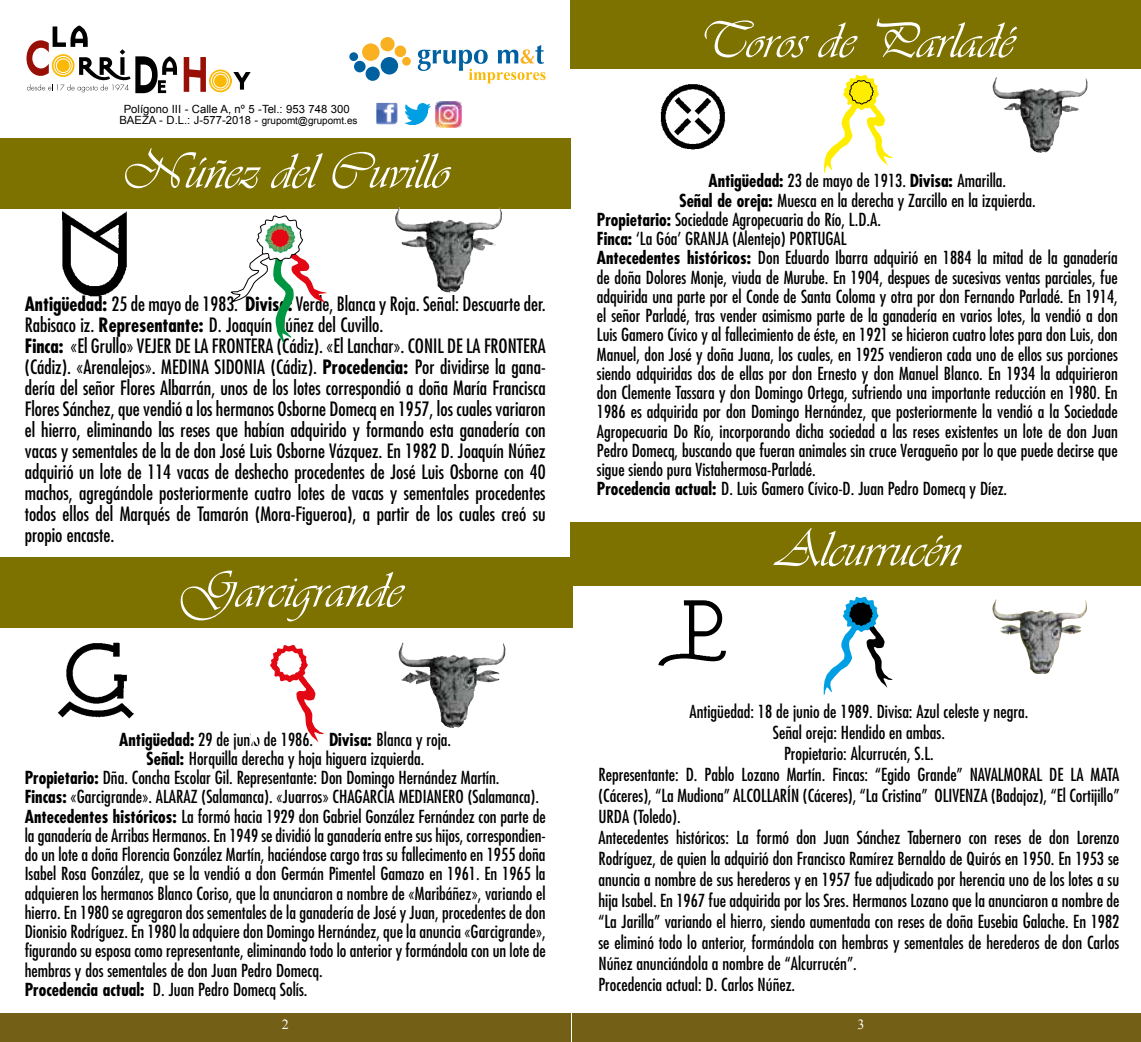
<style>
.page{position:relative;width:1141px;height:1042px;background:#fff}
.page>*{position:absolute;margin:0;border:0;box-sizing:border-box;transform-origin:0 0}
.t1{font:52.5px "Vivaldii";color:#fff}
.t2{font:condensed 19.25px/21px "Futura";color:#000}
.t3{font:condensed 17.5px "Futura";color:#000}
.t4{font:14px "Times New Roman";color:#fff}
.t5{font:11.38px/11.4px "Arial";color:#000;text-align:center}
.s1{font-size:9.97px}
.s2{font-weight:700}
</style>
<div class="page">
<div style="left:572px;top:1014px;width:569px;height:28px;background:#745f17"></div>
<div style="left:362px;top:43px;width:18px;height:18px;background:#f9b122;border-radius:50%"></div>
<div style="left:380px;top:37px;width:15px;height:14px;background:#f9b122;border-radius:50%"></div>
<div style="left:395px;top:46px;width:11px;height:11px;background:#f9b122;border-radius:50%"></div>
<div style="left:402px;top:57px;width:9px;height:9px;background:#f9b122;border-radius:50%"></div>
<div style="left:381px;top:57px;width:17px;height:17px;background:#0061a1;border-radius:50%"></div>
<div style="left:366px;top:67px;width:14px;height:14px;background:#0061a1;border-radius:50%"></div>
<div style="left:354px;top:61px;width:12px;height:11px;background:#0061a1;border-radius:50%"></div>
<div style="left:349px;top:52px;width:9px;height:9px;background:#0061a1;border-radius:50%"></div>
<svg style="left:418px;top:45px;width:128px;height:38px"></svg>
<svg style="left:184px;top:57px;width:67px;height:35px"></svg>
<svg style="left:26px;top:25px;width:151px;height:68px"></svg>
<img style="left:376px;top:103px;width:22px;height:22px">
<img style="left:404px;top:103px;width:27px;height:22px">
<img style="left:436px;top:102px;width:25px;height:26px">
<div style="left:0;top:138px;width:570px;height:70px;background:#7d7200"></div>
<img style="left:54px;top:208px;width:77px;height:89px">
<img style="left:419px;top:207px;width:81px;height:18px">
<svg style="left:230px;top:215px;width:97px;height:129px"></svg>
<div style="left:0;top:1013px;width:570px;height:29px;background:#745f17"></div>
<img style="left:58px;top:643px;width:76px;height:76px">
<img style="left:422px;top:643px;width:82px;height:17px">
<svg style="left:270px;top:645px;width:54px;height:98px"></svg>
<div style="left:0;top:557px;width:573px;height:70px;background:#7d7200"></div>
<div style="left:571px;top:522px;width:570px;height:63px;background:#7d7200"></div>
<div style="left:571px;top:0;width:570px;height:69px;background:#7d7200"></div>
<img style="left:1003px;top:77px;width:83px;height:16px">
<svg style="left:824px;top:75px;width:69px;height:98px"></svg>
<img style="left:660px;top:84px;width:66px;height:66px">
<img style="left:992px;top:599px;width:95px;height:75px">
<svg style="left:824px;top:596px;width:69px;height:99px"></svg>
<img style="left:658px;top:600px;width:44px;height:66px">
<p class="t5" style="left:119px;top:103px;width:240px">Polígono III - Calle A, nº 5 -Tel.: 953 748 300<br>BAEZA - D.L.: J-577-2018 - <span class="s1">grupomt@grupomt.es</span></p>
<h1 class="t1" style="left:121px;top:141px;width:329px">Núñez del Cuvillo</h1>
<p class="t2" style="left:25px;top:293px;width:522px"><span class="s2">Antigüedad:</span> 25 de mayo de 1983. <span class="s2">Divisa:</span> Verde, Blanca y Roja. Señal: Descuarte der.<br>Rabisaco iz. <span class="s2">Representante:</span> D. Joaquín Núñez del Cuvillo.<br><span class="s2">Finca:</span> «El Grullo» VEJER DE LA FRONTERA (Cádiz). «El Lanchar». CONIL DE LA FRONTERA (Cádiz). «Arenalejos». MEDINA SIDONIA (Cádiz). <span class="s2">Procedencia:</span> Por dividirse la gana&shy;dería del señor Flores Albarrán, unos de los lotes correspondió a doña María Francisca Flores Sánchez, que vendió a los hermanos Osborne Domecq en 1957, los cuales variaron el hierro, eliminando las reses que habían adquirido y formando esta ganadería con vacas y sementales de la de don José Luis Osborne Vázquez. En 1982 D. Joaquín Núñez adquirió un lote de 114 vacas de deshecho procedentes de José Luis Osborne con 40 machos, agregándole posteriormente cuatro lotes de vacas y sementales procedentes todos ellos del Marqués de Tamarón (Mora-Figueroa), a partir de los cuales creó su propio encaste.</p>
<h1 class="t1" style="left:180px;top:559px;width:224px">Garcigrande</h1>
<p class="t3" style="left:119px;top:728px;width:333px"><span class="s2">Antigüedad:</span> 29 de junio de 1986. <span class="s2">Divisa:</span> Blanca y roja.</p>
<p class="t3" style="left:146px;top:748px;width:280px"><span class="s2">Señal:</span> Horquilla derecha y hoja higuera izquierda.</p>
<p class="t3" style="left:25px;top:767px;width:476px"><span class="s2">Propietario:</span> Dña. Concha Escolar Gil. Representante: Don Domingo Hernández Martín.</p>
<p class="t3" style="left:25px;top:786px;width:516px"><span class="s2">Fincas:</span> «Garcigrande». ALARAZ (Salamanca). «Juarros» CHAGARCÍA MEDIANERO (Salamanca).</p>
<p class="t3" style="left:25px;top:805px;width:522px"><span class="s2">Antecedentes históricos:</span> La formó hacia 1929 don Gabriel González Fernández con parte de</p>
<p class="t3" style="left:25px;top:825px;width:522px">la ganadería de Arribas Hermanos. En 1949 se dividió la ganadería entre sus hijos, correspondien-</p>
<p class="t3" style="left:25px;top:844px;width:522px">do un lote a doña Florencia González Martín, haciéndose cargo tras su fallecimento en 1955 doña</p>
<p class="t3" style="left:25px;top:863px;width:522px">Isabel Rosa González, que se la vendió a don Germán Pimentel Gamazo en 1961. En 1965 la</p>
<p class="t3" style="left:25px;top:882px;width:522px">adquieren los hermanos Blanco Coriso, que la anunciaron a nombre de «Maribáñez», variando el</p>
<p class="t3" style="left:25px;top:902px;width:522px">hierro. En 1980 se agregaron dos sementales de la ganadería de José y Juan, procedentes de don</p>
<p class="t3" style="left:25px;top:921px;width:522px">Dionisio Rodríguez. En 1980 la adquiere don Domingo Hernández, que la anuncia «Garcigrande»,</p>
<p class="t3" style="left:25px;top:940px;width:522px">figurando su esposa como representante, eliminando todo lo anterior y formándola con un lote de</p>
<p class="t3" style="left:25px;top:959px;width:299px">hembras y dos sementales de don Juan Pedro Domecq.</p>
<p class="t3" style="left:25px;top:979px;width:284px"><span class="s2">Procedencia actual:</span> D. Juan Pedro Domecq Solís.</p>
<h1 class="t1" style="left:698px;top:10px;width:317px">Toros de Parladé</h1>
<p class="t3" style="left:708px;top:170px;width:299px"><span class="s2">Antigüedad:</span> 23 de mayo de 1913. <span class="s2">Divisa:</span> Amarilla.</p>
<p class="t3" style="left:679px;top:190px;width:358px"><span class="s2">Señal de oreja:</span> Muesca en la derecha y Zarcillo en la izquierda.</p>
<p class="t3" style="left:597px;top:209px;width:286px"><span class="s2">Propietario:</span> Sociedade Agropecuaria do Río, L.D.A.</p>
<p class="t3" style="left:597px;top:228px;width:251px"><span class="s2">Finca:</span> ‘La Góa’ GRANJA (Alentejo) PORTUGAL</p>
<p class="t3" style="left:597px;top:247px;width:522px"><span class="s2">Antecedentes históricos:</span> Don Eduardo Ibarra adquirió en 1884 la mitad de la ganadería</p>
<p class="t3" style="left:597px;top:267px;width:522px">de doña Dolores Monje, viuda de Murube. En 1904, despues de sucesivas ventas parciales, fue</p>
<p class="t3" style="left:597px;top:286px;width:522px">adquirida una parte por el Conde de Santa Coloma y otra por don Fernando Parladé. En 1914,</p>
<p class="t3" style="left:597px;top:305px;width:522px">el señor Parladé, tras vender asimismo parte de la ganadería en varios lotes, la vendió a don</p>
<p class="t3" style="left:597px;top:324px;width:522px">Luis Gamero Cívico y al fallecimiento de éste, en 1921 se hicieron cuatro lotes para don Luis, don</p>
<p class="t3" style="left:597px;top:344px;width:522px">Manuel, don José y doña Juana, los cuales, en 1925 vendieron cada uno de ellos sus porciones</p>
<p class="t3" style="left:597px;top:363px;width:522px">siendo adquiridas dos de ellas por don Ernesto y don Manuel Blanco. En 1934 la adquirieron</p>
<p class="t3" style="left:597px;top:382px;width:522px">don Clemente Tassara y don Domingo Ortega, sufriendo una importante reducción en 1980. En</p>
<p class="t3" style="left:597px;top:401px;width:522px">1986 es adquirida por don Domingo Hernández, que posteriormente la vendió a la Sociedade</p>
<p class="t3" style="left:597px;top:421px;width:522px">Agropecuaria Do Río, incorporando dicha sociedad a las reses existentes un lote de don Juan</p>
<p class="t3" style="left:597px;top:440px;width:522px">Pedro Domecq, buscando que fueran animales sin cruce Veragueño por lo que puede decirse que</p>
<p class="t3" style="left:597px;top:459px;width:220px">sigue siendo pura Vistahermosa-Parladé.</p>
<p class="t3" style="left:597px;top:478px;width:412px"><span class="s2">Procedencia actual:</span> D. Luis Gamero Cívico-D. Juan Pedro Domecq y Díez.</p>
<h1 class="t1" style="left:777px;top:518px;width:185px">Alcurrucén</h1>
<p class="t3" style="left:690px;top:701px;width:340px">Antigüedad: 18 de junio de 1989. Divisa: Azul celeste y negra.</p>
<p class="t3" style="left:773px;top:722px;width:174px">Señal oreja: Hendido en ambas.</p>
<p class="t3" style="left:784px;top:743px;width:151px">Propietario: Alcurrucén, S.L.</p>
<p class="t3" style="left:598px;top:764px;width:522px">Representante: D. Pablo Lozano Martín. Fincas: “Egido Grande” NAVALMORAL DE LA MATA</p>
<p class="t3" style="left:598px;top:785px;width:522px">(Cáceres), “La Mudiona” ALCOLLARÍN (Cáceres), “La Cristina” OLIVENZA (Badajoz), “El Cortijillo”</p>
<p class="t3" style="left:598px;top:806px;width:84px">URDA (Toledo).</p>
<p class="t3" style="left:598px;top:827px;width:522px">Antecedentes históricos: La formó don Juan Sánchez Tabernero con reses de don Lorenzo</p>
<p class="t3" style="left:598px;top:848px;width:522px">Rodríguez, de quien la adquirió don Francisco Ramírez Bernaldo de Quirós en 1950. En 1953 se</p>
<p class="t3" style="left:598px;top:869px;width:522px">anuncia a nombre de sus herederos y en 1957 fue adjudicado por herencia uno de los lotes a su</p>
<p class="t3" style="left:598px;top:890px;width:522px">hija Isabel. En 1967 fue adquirida por los Sres. Hermanos Lozano que la anunciaron a nombre de</p>
<p class="t3" style="left:598px;top:911px;width:522px">“La Jarilla” variando el hierro, siendo aumentada con reses de doña Eusebia Galache. En 1982</p>
<p class="t3" style="left:598px;top:932px;width:522px">se eliminó todo lo anterior, formándola con hembras y sementales de herederos de don Carlos</p>
<p class="t3" style="left:598px;top:953px;width:260px">Núñez anunciándola a nombre de “Alcurrucén”.</p>
<p class="t3" style="left:598px;top:974px;width:198px">Procedencia actual: D. Carlos Núñez.</p>
<p class="t4" style="left:282px;top:1014px;width:8px">2</p>
<p class="t4" style="left:857px;top:1014px;width:8px">3</p>
</div>
